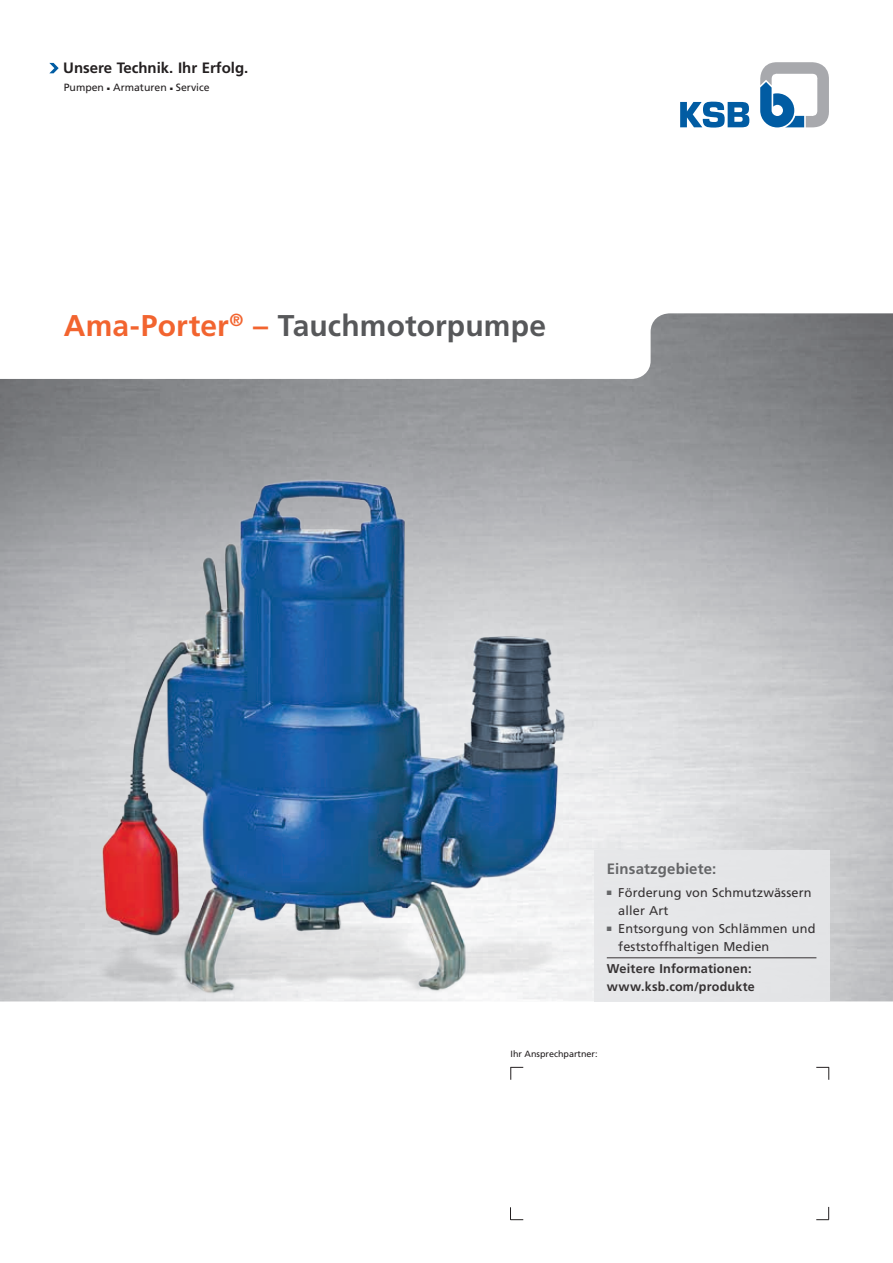
<style>
.page{position:relative;width:893px;height:1263px;background:#fff}
.page>*{position:absolute;margin:0;border:0;box-sizing:border-box;transform-origin:0 0}
.t1{font:700 30px "Frutiger LT Pro";letter-spacing:.005em;color:#57585a}
.t2{font:700 15px "Frutiger LT Pro";color:#231f20}
.t3{font:700 15px "Frutiger LT Pro";letter-spacing:.01em;color:#57585a}
.t4{font:12.75px/18px "Frutiger LT Pro";letter-spacing:.01em;color:#231f20}
.t5{font:700 12.75px/18px "Frutiger LT Pro";letter-spacing:.015em;color:#231f20}
.t6{font:10.5px "Frutiger LT Pro";color:#231f20}
.t7{font:9px "Frutiger LT Pro";color:#231f20}
.s1{color:#f2642f}
.s2{color:#57585a}
</style>
<div class="page">
<img style="left:0;top:313px;width:893px;height:688px">
<svg style="left:760px;top:62px;width:69px;height:65px"></svg>
<svg style="left:680px;top:102px;width:69px;height:26px"></svg>
<svg style="left:49px;top:63px;width:10px;height:10px"></svg>
<img style="left:42px;top:459px;width:552px;height:540px">
<div style="left:594px;top:851px;width:235px;height:151px;background:#e6e7e9"></div>
<hr style="left:607px;top:957px;width:209px;height:1px;background:#231f20">
<svg style="left:510px;top:1067px;width:13px;height:13px"></svg>
<svg style="left:816px;top:1067px;width:13px;height:13px"></svg>
<svg style="left:510px;top:1207px;width:13px;height:13px"></svg>
<svg style="left:816px;top:1207px;width:13px;height:13px"></svg>
<p class="t2" style="left:63px;top:59px;width:187px">Unsere Technik. Ihr Erfolg.</p>
<p class="t6" style="left:64px;top:81px;width:147px">Pumpen ■ Armaturen ■ Service</p>
<h1 class="t1" style="left:64px;top:308px;width:484px"><span class="s1">Ama-Porter</span><sup>®</sup> <span class="s1">–</span> Tauchmotorpumpe</h1>
<p class="t3" style="left:607px;top:860px;width:111px">Einsatzgebiete:</p>
<p class="t4" style="left:618px;top:883px;width:195px;text-indent:-11px"><span class="s2">■</span> Förderung von Schmutzwässern aller Art</p>
<p class="t4" style="left:618px;top:919px;width:199px;text-indent:-11px"><span class="s2">■</span> Entsorgung von Schlämmen und feststoffhaltigen Medien</p>
<p class="t5" style="left:607px;top:959px;width:149px">Weitere Informationen: www.ksb.com/produkte</p>
<p class="t7" style="left:510px;top:1049px;width:89px">Ihr Ansprechpartner:</p>
</div>
